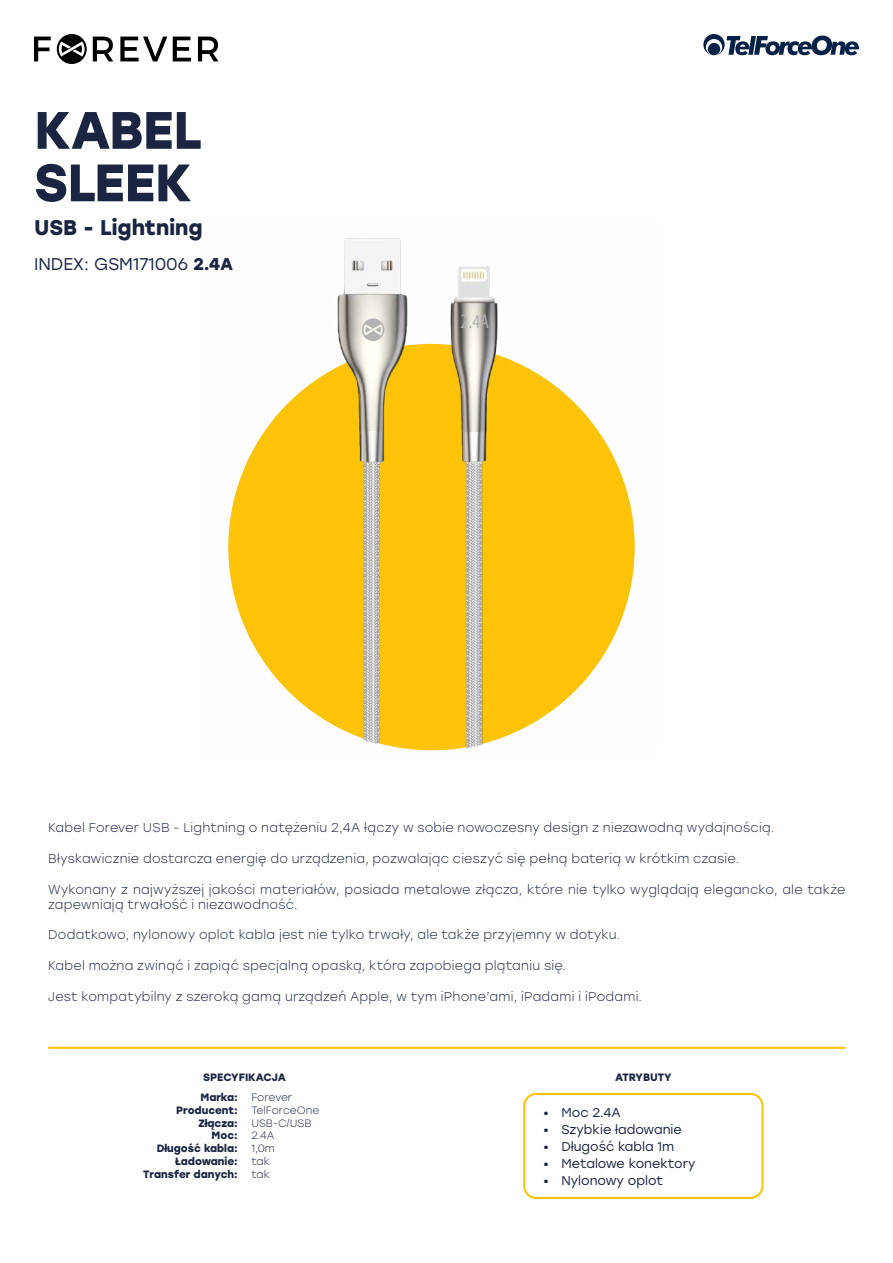
<style>
.page{position:relative;width:893px;height:1263px;background:#fff}
.page>*{position:absolute;margin:0;border:0;box-sizing:border-box;transform-origin:0 0}
.t1{font:700 52.5px/52.5px "Stolzl";letter-spacing:-.015em;color:#1b2542}
.t2{font:700 21.3px "Stolzl";color:#1b2542}
.t3{font:condensed 20.25px "Myriad Pro";color:#b3b3b3}
.t4{font:16.95px "Stolzl";color:#1b2542}
.t5{font:300 12.75px/15.3px "Stolzl";letter-spacing:.02em;color:#1b2542}
.t6{font:12.75px "Stolzl";color:#1b2542}
.t7{font:700 10.65px/12.8px "Stolzl";color:#1b2542;text-align:right}
.t8{font:300 10.65px/12.8px "Stolzl";color:#1b2542}
.s1{font-weight:700}
</style>
<div class="page">
<svg style="left:703px;top:34px;width:156px;height:22px"></svg>
<svg style="left:34px;top:37px;width:17px;height:24px"></svg>
<svg style="left:93px;top:37px;width:20px;height:24px"></svg>
<svg style="left:120px;top:37px;width:47px;height:24px"></svg>
<svg style="left:173px;top:37px;width:18px;height:24px"></svg>
<svg style="left:198px;top:37px;width:20px;height:24px"></svg>
<svg style="left:57px;top:34px;width:30px;height:30px"></svg>
<img style="left:228px;top:238px;width:407px;height:513px">
<svg style="left:362px;top:318px;width:22px;height:23px"></svg>
<hr style="left:48px;top:1047px;width:798px;height:2px;background:#fdc40a">
<div style="left:523px;top:1093px;width:240px;height:106px;border:2px solid #fdc40a;border-radius:12px"></div>
<h1 class="t1" style="left:34px;top:101px;width:169px">KABEL<br>SLEEK</h1>
<h2 class="t2" style="left:34px;top:212px;width:170px">USB - Lightning</h2>
<h3 class="t4" style="left:34px;top:252px;width:201px">INDEX: GSM171006 <span class="s1">2.4A</span></h3>
<h3 class="t3" style="left:461px;top:309px;width:30px">2.4A</h3>
<p class="t5" style="left:48px;top:820px;width:727px">Kabel Forever USB - Lightning o natężeniu 2,4A łączy w sobie nowoczesny design z niezawodną wydajnością.</p>
<p class="t5" style="left:48px;top:850px;width:693px">Błyskawicznie dostarcza energię do urządzenia, pozwalając cieszyć się pełną baterią w krótkim czasie.</p>
<p class="t5" style="left:48px;top:881px;width:799px">Wykonany z najwyższej jakości materiałów, posiada metalowe złącza, które nie tylko wyglądają elegancko, ale także zapewniają trwałość i niezawodność.</p>
<p class="t5" style="left:48px;top:927px;width:574px">Dodatkowo, nylonowy oplot kabla jest nie tylko trwały, ale także przyjemny w dotyku.</p>
<p class="t5" style="left:48px;top:957px;width:519px">Kabel można zwinąć i zapiąć specjalną opaską, która zapobiega plątaniu się.</p>
<p class="t5" style="left:48px;top:988px;width:595px">Jest kompatybilny z szeroką gamą urządzeń Apple, w tym iPhone’ami, iPadami i iPodami.</p>
<p class="t7" style="left:203px;top:1070px;width:84px">SPECYFIKACJA</p>
<p class="t8" style="left:251px;top:1091px;width:70px">Forever<br>TelForceOne<br>USB-C/USB<br>2.4A<br>1,0m<br>tak<br>tak</p>
<p class="t7" style="left:143px;top:1090px;width:96px">Marka:<br>Producent:<br>Złącza:<br>Moc:<br>Długość kabla:<br>Ładowanie:<br>Transfer danych:</p>
<p class="t7" style="left:615px;top:1070px;width:58px">ATRYBUTY</p>
<p class="t6" style="left:543px;top:1103px;width:79px">• Moc 2.4A</p>
<p class="t6" style="left:543px;top:1120px;width:140px">• Szybkie ładowanie</p>
<p class="t6" style="left:543px;top:1137px;width:133px">• Długość kabla 1m</p>
<p class="t6" style="left:543px;top:1154px;width:154px">• Metalowe konektory</p>
<p class="t6" style="left:543px;top:1171px;width:121px">• Nylonowy oplot</p>
</div>
